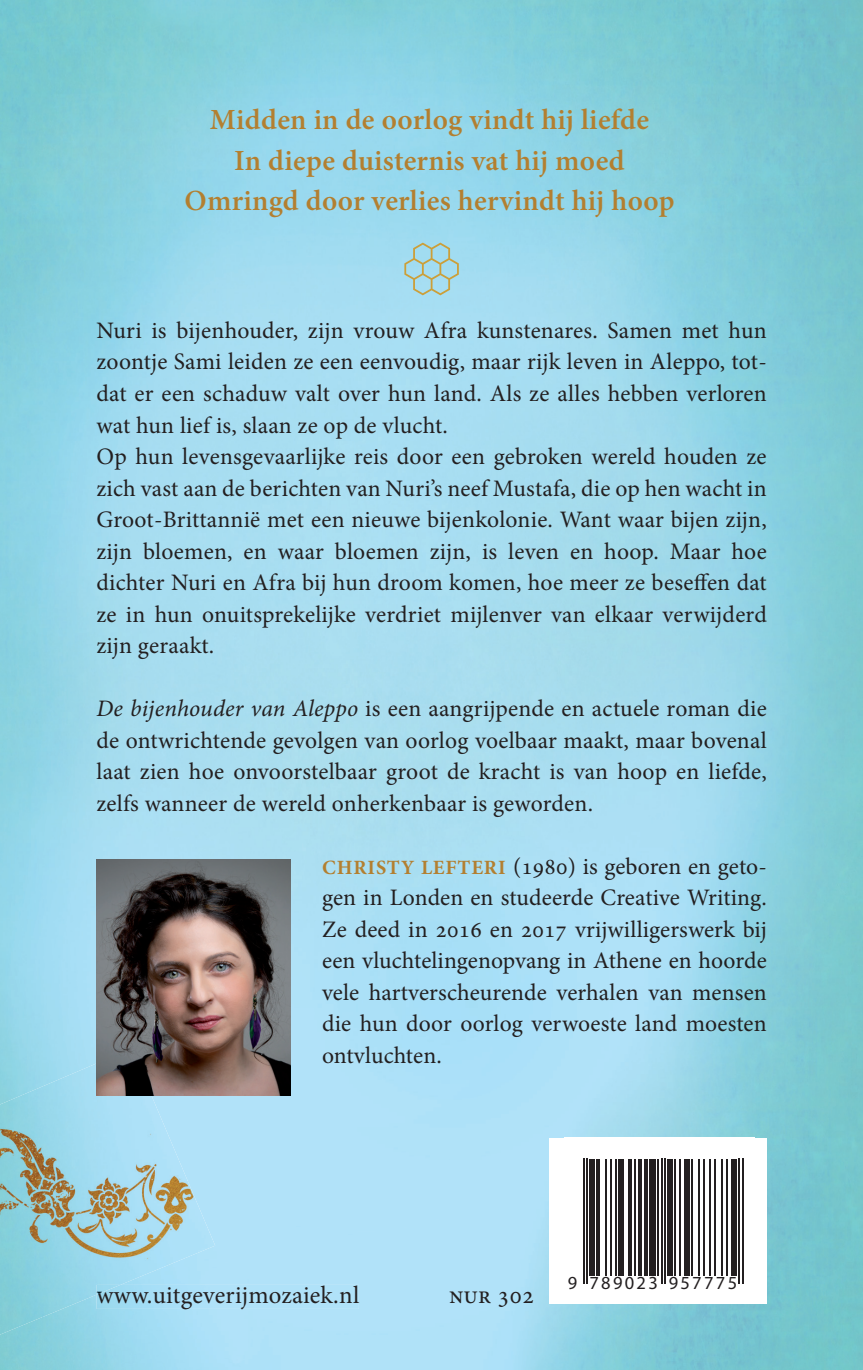
<style>
.page{position:relative;width:863px;height:1370px;background:#fff}
.page>*{position:absolute;margin:0;border:0;box-sizing:border-box;transform-origin:0 0}
.t1{font:600 29.25px/40.5px "Minion Pro";letter-spacing:.01em;color:#b37f30;text-align:center}
.t2{font:24.75px "Minion Pro";letter-spacing:.01em;color:#231f20}
.t3{font:23.62px/31.5px "Minion Pro";letter-spacing:.01em;color:#231f20;text-align:justify}
.t4{font:18.45px "Myriad Pro";letter-spacing:.125em;color:#231f20}
.s1{font-style:italic}
.s2{font-weight:700;font-size:20.25px;color:#b37f30}
</style>
<div class="page">
<img style="left:0;top:0;width:490px;height:1159px">
<div style="left:215px;top:1284px;width:144px;height:24px;background:#b0e2f9"></div>
<svg style="left:583px;top:1158px;width:161px;height:126px"></svg>
<hr style="left:583px;top:1158px;width:1px;height:125px;background:#231f20">
<hr style="left:586px;top:1158px;width:2px;height:125px;background:#231f20">
<div style="left:589px;top:1158px;width:5px;height:116px;background:#231f20"></div>
<hr style="left:596px;top:1158px;width:4px;height:116px;background:#231f20">
<hr style="left:605px;top:1158px;width:1px;height:116px;background:#231f20">
<hr style="left:610px;top:1158px;width:1px;height:116px;background:#231f20">
<hr style="left:615px;top:1158px;width:1px;height:116px;background:#231f20">
<div style="left:618px;top:1158px;width:5px;height:116px;background:#231f20"></div>
<hr style="left:628px;top:1158px;width:4px;height:116px;background:#231f20">
<hr style="left:633px;top:1158px;width:2px;height:116px;background:#231f20">
<hr style="left:638px;top:1158px;width:4px;height:116px;background:#231f20">
<svg style="left:643px;top:1158px;width:4px;height:116px"></svg>
<div style="left:648px;top:1158px;width:7px;height:116px;background:#231f20"></div>
<hr style="left:657px;top:1158px;width:1px;height:116px;background:#231f20">
<hr style="left:660px;top:1158px;width:2px;height:125px;background:#231f20">
<hr style="left:664px;top:1158px;width:1px;height:125px;background:#231f20">
<div style="left:667px;top:1158px;width:5px;height:116px;background:#231f20"></div>
<hr style="left:674px;top:1158px;width:1px;height:116px;background:#231f20">
<hr style="left:679px;top:1158px;width:1px;height:116px;background:#231f20">
<div style="left:684px;top:1158px;width:5px;height:116px;background:#231f20"></div>
<hr style="left:690px;top:1158px;width:2px;height:116px;background:#231f20">
<hr style="left:697px;top:1158px;width:2px;height:116px;background:#231f20">
<hr style="left:702px;top:1158px;width:2px;height:116px;background:#231f20">
<hr style="left:709px;top:1158px;width:2px;height:116px;background:#231f20">
<hr style="left:714px;top:1158px;width:2px;height:116px;background:#231f20">
<hr style="left:721px;top:1158px;width:1px;height:116px;background:#231f20">
<hr style="left:726px;top:1158px;width:2px;height:116px;background:#231f20">
<div style="left:731px;top:1158px;width:5px;height:116px;background:#231f20"></div>
<hr style="left:738px;top:1158px;width:1px;height:125px;background:#231f20">
<hr style="left:741px;top:1158px;width:2px;height:125px;background:#231f20">
<svg style="left:404px;top:242px;width:54px;height:53px"></svg>
<img style="left:0;top:1048px;width:215px;height:299px">
<img style="left:97px;top:1284px;width:23px;height:10px">
<img style="left:96px;top:859px;width:194px;height:236px">
<p class="t1" style="left:184px;top:99px;width:491px">Midden in de oorlog vindt hij liefde<br>In diepe duisternis vat hij moed<br>Omringd door verlies hervindt hij hoop</p>
<p class="t3" style="left:96px;top:315px;width:671px;text-align:left">Nuri is bijenhouder, zijn vrouw Afra kunstenares. Samen met hun zoontje Sami leiden ze een eenvoudig, maar rijk leven in Aleppo, tot&shy;dat er een schaduw valt over hun land. Als ze alles hebben verloren wat hun lief is, slaan ze op de vlucht.<br>Op hun levensgevaarlijke reis door een gebroken wereld houden ze zich vast aan de berichten van Nuri’s neef Mustafa, die op hen wacht in Groot-Brittannië met een nieuwe bijenkolonie. Want waar bijen zijn, zijn bloemen, en waar bloemen zijn, is leven en hoop. Maar hoe dichter Nuri en Afra bij hun droom komen, hoe meer ze beseffen dat ze in hun onuitsprekelijke verdriet mijlenver van elkaar verwijderd zijn geraakt.</p>
<p class="t3" style="left:96px;top:692px;width:671px"><span class="s1">De bijenhouder van Aleppo</span> is een aangrijpende en actuele roman die de ontwrichtende gevolgen van oorlog voelbaar maakt, maar bovenal laat zien hoe onvoorstelbaar groot de kracht is van hoop en liefde, zelfs wanneer de wereld onherkenbaar is geworden.</p>
<p class="t3" style="left:322px;top:850px;width:446px"><span class="s2">CHRISTY LEFTERI</span> (1980) is geboren en geto&shy;gen in Londen en studeerde Creative Writing.<br>Ze deed in 2016 en 2017 vrijwilligerswerk bij een vluchtelingenopvang in Athene en hoorde vele hartverscheurende verhalen van mensen die hun door oorlog verwoeste land moesten ontvluchten.</p>
<p class="t2" style="left:96px;top:1277px;width:264px">www.uitgeverijmozaiek.nl</p>
<p class="t2" style="left:449px;top:1278px;width:86px">nur 302</p>
<p class="t4" style="left:567px;top:1271px;width:171px">9 789023 957775</p>
</div>
